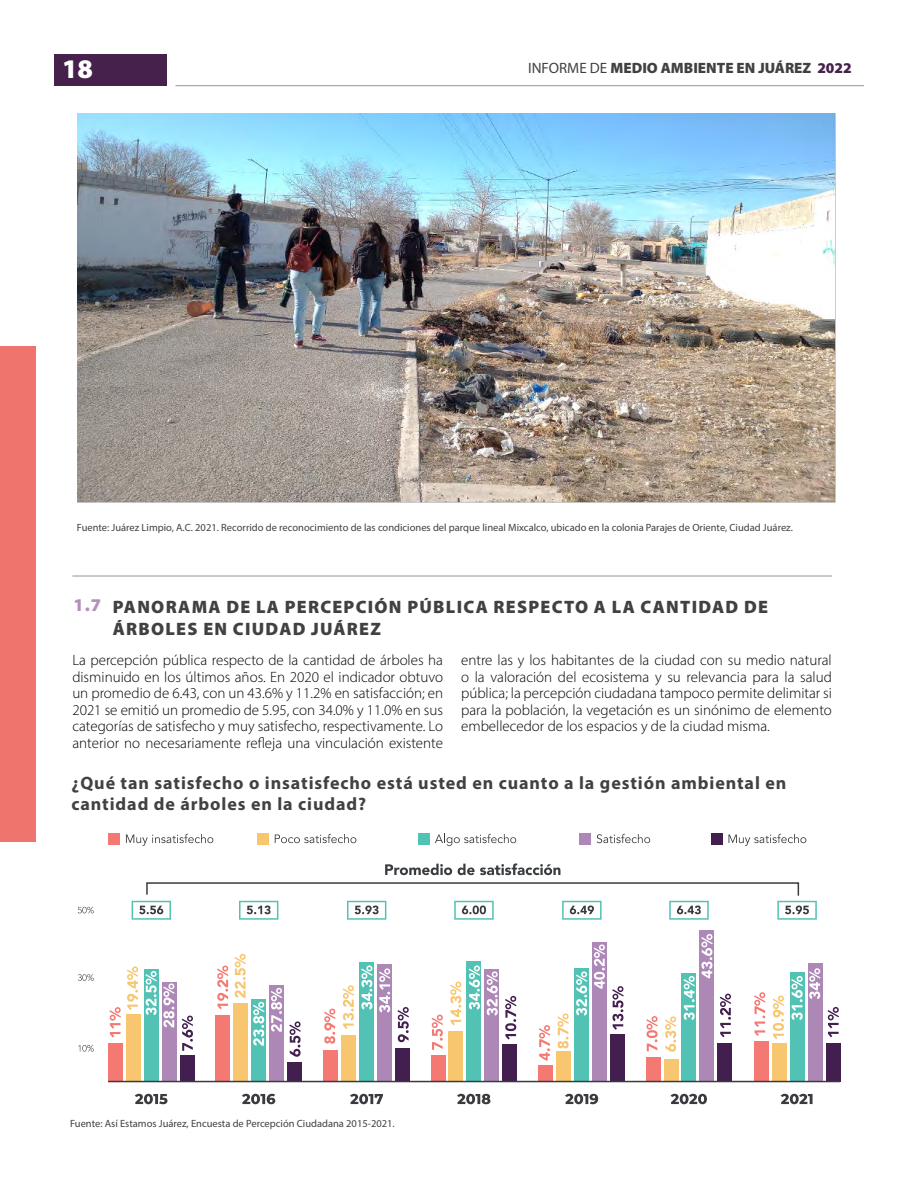
<style>
.page{position:relative;width:918px;height:1188px;background:#fff}
.page>*{position:absolute;margin:0;border:0;box-sizing:border-box;transform-origin:0 0}
.t1{font:900 27px "Myriad Pro";color:#fff}
.t2{font:700 18px/21.6px "Myriad Pro";letter-spacing:.05em;color:#414042}
.t3{font:900 18px/21.6px "Myriad Pro";letter-spacing:.07em;color:#414042}
.t4{font:900 18px "Myriad Pro";color:#b58ebc}
.t5{font:300 15px/16.5px "Myriad Pro";color:#000;text-align:justify}
.t6{font:900 15px "Myriad Pro";color:#414042}
.t7{font:10.5px "Myriad Pro";color:#414042}
.s1{font-weight:400}
.s2{color:#46214b}
</style>
<div class="page">
<div style="left:0;top:346px;width:36px;height:496px;background:#f0746e"></div>
<div style="left:54px;top:54px;width:112px;height:31px;background:#46214b"></div>
<hr style="left:176px;top:85px;width:688px;height:1px;background:#949499">
<img style="left:77px;top:113px;width:759px;height:389px">
<hr style="left:72px;top:576px;width:760px;height:1px;background:#949499">
<div style="left:108px;top:833px;width:12px;height:11px;background:#f37972"></div>
<svg style="left:126px;top:834px;width:87px;height:12px"></svg>
<div style="left:257px;top:833px;width:12px;height:11px;background:#f8c66e"></div>
<svg style="left:275px;top:834px;width:81px;height:9px"></svg>
<div style="left:418px;top:833px;width:12px;height:11px;background:#52c2b4"></div>
<svg style="left:435px;top:834px;width:81px;height:12px"></svg>
<div style="left:580px;top:833px;width:11px;height:11px;background:#ad88b7"></div>
<svg style="left:597px;top:834px;width:53px;height:9px"></svg>
<div style="left:711px;top:833px;width:12px;height:11px;background:#431f4f"></div>
<svg style="left:729px;top:834px;width:77px;height:12px"></svg>
<svg style="left:781px;top:1094px;width:32px;height:10px"></svg>
<svg style="left:671px;top:1094px;width:36px;height:10px"></svg>
<svg style="left:565px;top:1094px;width:33px;height:10px"></svg>
<svg style="left:457px;top:1094px;width:33px;height:10px"></svg>
<svg style="left:350px;top:1094px;width:33px;height:10px"></svg>
<svg style="left:242px;top:1094px;width:33px;height:10px"></svg>
<svg style="left:135px;top:1094px;width:32px;height:10px"></svg>
<svg style="left:108px;top:882px;width:733px;height:201px"></svg>
<svg style="left:163px;top:983px;width:12px;height:44px"></svg>
<svg style="left:217px;top:954px;width:29px;height:55px"></svg>
<svg style="left:253px;top:1002px;width:12px;height:44px"></svg>
<svg style="left:289px;top:1021px;width:12px;height:36px"></svg>
<svg style="left:271px;top:988px;width:11px;height:44px"></svg>
<svg style="left:324px;top:1009px;width:12px;height:35px"></svg>
<svg style="left:343px;top:985px;width:11px;height:44px"></svg>
<svg style="left:361px;top:966px;width:12px;height:44px"></svg>
<svg style="left:397px;top:1007px;width:12px;height:35px"></svg>
<svg style="left:379px;top:968px;width:12px;height:45px"></svg>
<svg style="left:432px;top:1015px;width:11px;height:35px"></svg>
<svg style="left:450px;top:982px;width:12px;height:43px"></svg>
<svg style="left:469px;top:966px;width:11px;height:44px"></svg>
<svg style="left:505px;top:996px;width:12px;height:44px"></svg>
<svg style="left:486px;top:971px;width:12px;height:45px"></svg>
<svg style="left:539px;top:1025px;width:11px;height:36px"></svg>
<svg style="left:557px;top:1013px;width:12px;height:35px"></svg>
<svg style="left:576px;top:972px;width:11px;height:44px"></svg>
<svg style="left:612px;top:986px;width:12px;height:44px"></svg>
<svg style="left:594px;top:944px;width:11px;height:45px"></svg>
<svg style="left:646px;top:1016px;width:12px;height:35px"></svg>
<svg style="left:665px;top:1016px;width:11px;height:36px"></svg>
<svg style="left:683px;top:976px;width:12px;height:44px"></svg>
<svg style="left:720px;top:994px;width:11px;height:43px"></svg>
<svg style="left:701px;top:934px;width:12px;height:44px"></svg>
<svg style="left:754px;top:992px;width:12px;height:44px"></svg>
<svg style="left:773px;top:996px;width:11px;height:43px"></svg>
<svg style="left:791px;top:976px;width:12px;height:44px"></svg>
<svg style="left:828px;top:1007px;width:11px;height:30px"></svg>
<svg style="left:809px;top:968px;width:12px;height:31px"></svg>
<svg style="left:385px;top:864px;width:67px;height:11px"></svg>
<svg style="left:458px;top:863px;width:102px;height:12px"></svg>
<svg style="left:132px;top:901px;width:39px;height:19px"></svg>
<svg style="left:239px;top:901px;width:39px;height:19px"></svg>
<svg style="left:347px;top:901px;width:39px;height:19px"></svg>
<svg style="left:454px;top:901px;width:40px;height:19px"></svg>
<svg style="left:562px;top:901px;width:40px;height:19px"></svg>
<svg style="left:669px;top:901px;width:40px;height:19px"></svg>
<svg style="left:777px;top:901px;width:40px;height:19px"></svg>
<svg style="left:145px;top:971px;width:12px;height:44px"></svg>
<svg style="left:78px;top:974px;width:16px;height:7px"></svg>
<svg style="left:78px;top:1045px;width:16px;height:7px"></svg>
<svg style="left:78px;top:907px;width:16px;height:7px"></svg>
<h1 class="t1" style="left:62px;top:50px;width:32px">18</h1>
<p class="t6" style="left:528px;top:58px;width:325px"><span class="s1">INFORME DE</span> MEDIO AMBIENTE EN JUÁREZ <span class="s2">2022</span></p>
<p class="t7" style="left:77px;top:521px;width:718px">Fuente: Juárez Limpio, A.C. 2021. Recorrido de reconocimiento de las condiciones del parque lineal Mixcalco, ubicado en la colonia Parajes de Oriente, Ciudad Juárez.</p>
<p class="t4" style="left:74px;top:593px;width:29px">1.7</p>
<p class="t3" style="left:113px;top:595px;width:657px">PANORAMA DE LA PERCEPCIÓN PÚBLICA RESPECTO A LA CANTIDAD DE<br>ÁRBOLES EN CIUDAD JUÁREZ</p>
<p class="t5" style="left:72px;top:652px;width:372px">La percepción pública respecto de la cantidad de árboles ha disminuido en los últimos años. En 2020 el indicador obtuvo un promedio de 6.43, con un 43.6% y 11.2% en satisfacción; en 2021 se emitió un promedio de 5.95, con 34.0% y 11.0% en sus categorías de satisfecho y muy satisfecho, respectivamente. Lo anterior no necesariamente refleja una vinculación existente</p>
<p class="t5" style="left:461px;top:652px;width:372px">entre las y los habitantes de la ciudad con su medio natural o la valoración del ecosistema y su relevancia para la salud pública; la percepción ciudadana tampoco permite delimitar si para la población, la vegetación es un sinónimo de elemento embellecedor de los espacios y de la ciudad misma.</p>
<p class="t2" style="left:71px;top:771px;width:716px">¿Qué tan satisfecho o insatisfecho está usted en cuanto a la gestión ambiental en cantidad de árboles en la ciudad?</p>
<p class="t7" style="left:70px;top:1117px;width:326px">Fuente: Así Estamos Juárez, Encuesta de Percepción Ciudadana 2015-2021.</p>
</div>
